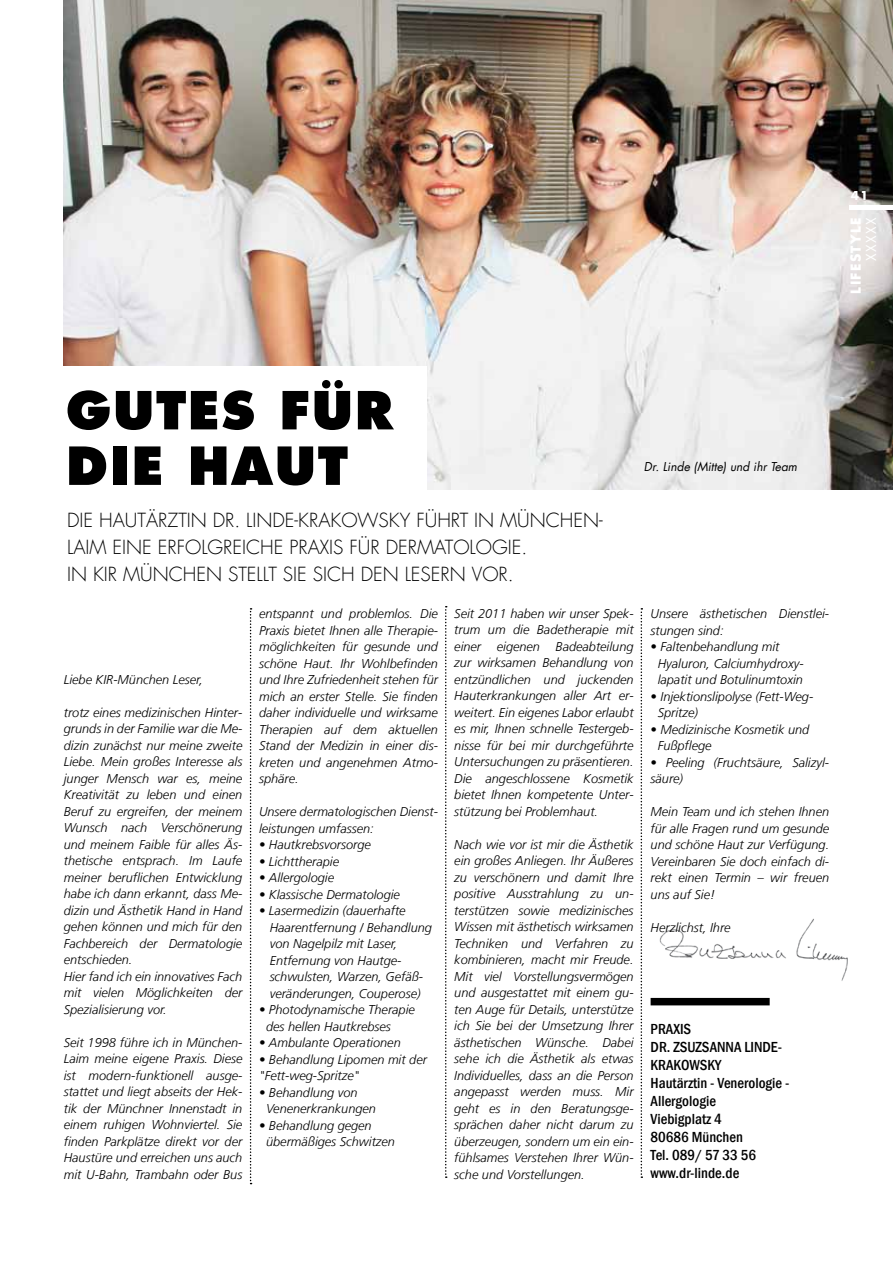
<style>
.page{position:relative;width:893px;height:1263px;background:#fff}
.page>*{position:absolute;margin:0;border:0;box-sizing:border-box;transform-origin:0 0}
.t1{font:800 51px/55.5px "Futura LT";letter-spacing:.03em;color:#000}
.t2{font:300 19.05px/27px "Futura LT";color:#000}
.t3{font:500 condensed 15px/18px "Franklin Gothic";color:#000}
.t4{font:700 13.5px "Futura LT";letter-spacing:.1em;color:#fff}
.t5{font:13.5px "Futura LT";letter-spacing:.1em;color:#fff}
.t6{font:italic 300 12.75px/16.5px "Frutiger LT";color:#000}
.t7{font:italic 12px "Futura LT";color:#000}
.t8{font:700 12px "Futura LT";color:#fff}
</style>
<div class="page">
<img style="left:64px;top:0;width:829px;height:489px">
<div style="left:30px;top:366px;width:397px;height:131px;background:#fff"></div>
<img style="left:659px;top:918px;width:189px;height:63px">
<div style="left:849px;top:205px;width:44px;height:5px;background:#fff"></div>
<svg style="left:250px;top:608px;width:2px;height:576px"></svg>
<svg style="left:445px;top:606px;width:2px;height:572px"></svg>
<svg style="left:641px;top:608px;width:1px;height:570px"></svg>
<div style="left:651px;top:998px;width:119px;height:7px;background:#000"></div>
<p class="t8" style="left:851px;top:188px;width:19px">41</p>
<p class="t4" style="left:847px;top:293px;width:77px;rotate:-90deg">LIFESTYLE</p>
<p class="t5" style="left:863px;top:261px;width:45px;rotate:-90deg">xxxxx</p>
<h1 class="t1" style="left:66px;top:383px;width:329px">GUTES FÜR<br>DIE HAUT</h1>
<h2 class="t2" style="left:67px;top:507px;width:537px">DIE HAUTÄRZTIN DR. LINDE-KRAKOWSKY FÜH RT IN MÜNCH EN-<br>LAIM EINE ERFOLGREICH E PRAXIS FÜR DERMATOLOGIE.<br>I N KIR MÜNC</h2>
<h2 class="t2" style="left:183px;top:561px;width:332px">HEN STELLT SIE SICH DEN LESERN VOR.</h2>
<p class="t7" style="left:644px;top:459px;width:155px">Dr. Linde (Mitte) und ihr Team</p>
<p class="t6" style="left:64px;top:671px;width:141px">Liebe KIR-München Leser,</p>
<p class="t6" style="left:64px;top:704px;width:180px">trotz eines medizinischen Hinter&shy;grunds in der Familie war die Me&shy;dizin zunächst nur meine zweite<br>Liebe. Mein großes Interesse als junger Mensch war es, meine<br>Kreativität zu leben und einen<br>Beruf zu ergreifen, der meinem<br>Wunsch nach Verschönerung und meinem Faible für alles Äs&shy;thetische entsprach. Im Laufe meiner beruflichen Entwicklung habe ich dann erkannt, dass Me&shy;dizin und Ästhetik Hand in Hand gehen können und mich für den<br>Fachbereich der Dermatologie entschieden.<br>Hier fand ich ein innovatives Fach mit vielen Möglichkeiten der<br>Spezialisierung vor.</p>
<p class="t6" style="left:64px;top:1034px;width:180px;text-align:justify">Seit 1998 führe ich in München-Laim meine eigene Praxis. Diese ist modern-funktionell ausge&shy;stattet und liegt abseits der Hek&shy;tik der Münchner Innenstadt in einem ruhigen Wohnviertel. Sie finden Parkplätze direkt vor der Haustüre und erreichen uns auch mit U-Bahn, Trambahn oder Bus</p>
<p class="t6" style="left:259px;top:605px;width:180px;text-align:justify">entspannt und problemlos. Die Praxis bietet Ihnen alle Therapie&shy;möglichkeiten für gesunde und schöne Haut. Ihr Wohlbefinden und Ihre Zufriedenheit stehen für mich an erster Stelle. Sie finden daher individuelle und wirksame Therapien auf dem aktuellen Stand der Medizin in einer dis&shy;kreten und angenehmen Atmo&shy;sphäre.</p>
<p class="t6" style="left:259px;top:803px;width:180px">Unsere dermatologischen Dienst&shy;leistungen umfassen:</p>
<p class="t6" style="left:259px;top:836px;width:113px">• Hautkrebsvorsorge</p>
<p class="t6" style="left:259px;top:853px;width:82px">• Lichttherapie</p>
<p class="t6" style="left:259px;top:869px;width:77px">• Allergologie</p>
<p class="t6" style="left:259px;top:886px;width:142px">• Klassische Dermatologie</p>
<p class="t6" style="left:270px;top:902px;width:164px;text-indent:-11px">• Lasermedizin (dauerhafte<br>Haarentfernung / Behandlung von Nagelpilz mit Laser,<br>Entfernung von Hautge&shy;schwulsten, Warzen, Gefäß&shy;veränderungen, Couperose)</p>
<p class="t6" style="left:266px;top:1001px;width:150px;text-indent:-7px">• Photodynamische Therapie des hellen Hautkrebses</p>
<p class="t6" style="left:259px;top:1034px;width:143px">• Ambulante Operationen</p>
<p class="t6" style="left:259px;top:1051px;width:169px">• Behandlung Lipomen mit der "Fett-weg-Spritze"</p>
<p class="t6" style="left:266px;top:1084px;width:111px;text-indent:-7px">• Behandlung von<br>Venenerkrankungen</p>
<p class="t6" style="left:266px;top:1117px;width:130px;text-indent:-7px">• Behandlung gegen übermäßiges Schwitzen</p>
<p class="t6" style="left:454px;top:605px;width:181px;text-align:justify">Seit 2011 haben wir unser Spek&shy;trum um die Badetherapie mit einer eigenen Badeabteilung zur wirksamen Behandlung von entzündlichen und juckenden Hauterkrankungen aller Art er&shy;weitert. Ein eigenes Labor erlaubt es mir, Ihnen schnelle Testergeb&shy;nisse für bei mir durchgeführte Untersuchungen zu präsentieren.<br>Die angeschlossene Kosmetik bietet Ihnen kompetente Unter&shy;stützung bei Problemhaut.</p>
<p class="t6" style="left:454px;top:836px;width:181px;text-align:justify">Nach wie vor ist mir die Ästhetik ein großes Anliegen. Ihr Äußeres zu verschönern und damit Ihre positive Ausstrahlung zu un&shy;terstützen sowie medizinisches Wissen mit ästhetisch wirksamen Techniken und Verfahren zu kombinieren, macht mir Freude.<br>Mit viel Vorstellungsvermögen und ausgestattet mit einem gu&shy;ten Auge für Details, unterstütze ich Sie bei der Umsetzung Ihrer ästhetischen Wünsche. Dabei sehe ich die Ästhetik als etwas Individuelles, dass an die Person angepasst werden muss. Mir geht es in den Beratungsge&shy;sprächen daher nicht darum zu überzeugen, sondern um ein ein&shy;fühlsames Verstehen Ihrer Wün&shy;sche und Vorstellungen.</p>
<p class="t6" style="left:651px;top:605px;width:180px">Unsere ästhetischen Dienstlei&shy;stungen sind:</p>
<p class="t6" style="left:658px;top:638px;width:147px;text-indent:-7px">• Faltenbehandlung mit<br>Hyaluron, Calciumhydroxy&shy;lapatit und Botulinumtoxin</p>
<p class="t6" style="left:658px;top:688px;width:157px;text-indent:-7px">• Injektionslipolyse (Fett-Weg-<br>Spritze)</p>
<p class="t6" style="left:658px;top:721px;width:153px;text-indent:-7px">• Medizinische Kosmetik und<br>Fußpflege</p>
<p class="t6" style="left:651px;top:754px;width:180px">• Peeling (Fruchtsäure, Salizyl&shy;säure)</p>
<p class="t6" style="left:651px;top:803px;width:180px;text-align:justify">Mein Team und ich stehen Ihnen für alle Fragen rund um gesunde und schöne Haut zur Verfügung.<br>Vereinbaren Sie doch einfach di&shy;rekt einen Termin – wir freuen uns auf Sie!</p>
<p class="t6" style="left:651px;top:919px;width:82px">Herzlichst, Ihre</p>
<p class="t3" style="left:651px;top:1019px;width:140px">Praxis<br>Dr. Zsuzsanna Linde-<br>Krakowsky<br>Hautärztin - Venerologie -<br>Allergologie<br>Viebigplatz 4<br>80686 München<br>Tel. 089/ 57 33 56 www.dr-linde.de</p>
</div>
